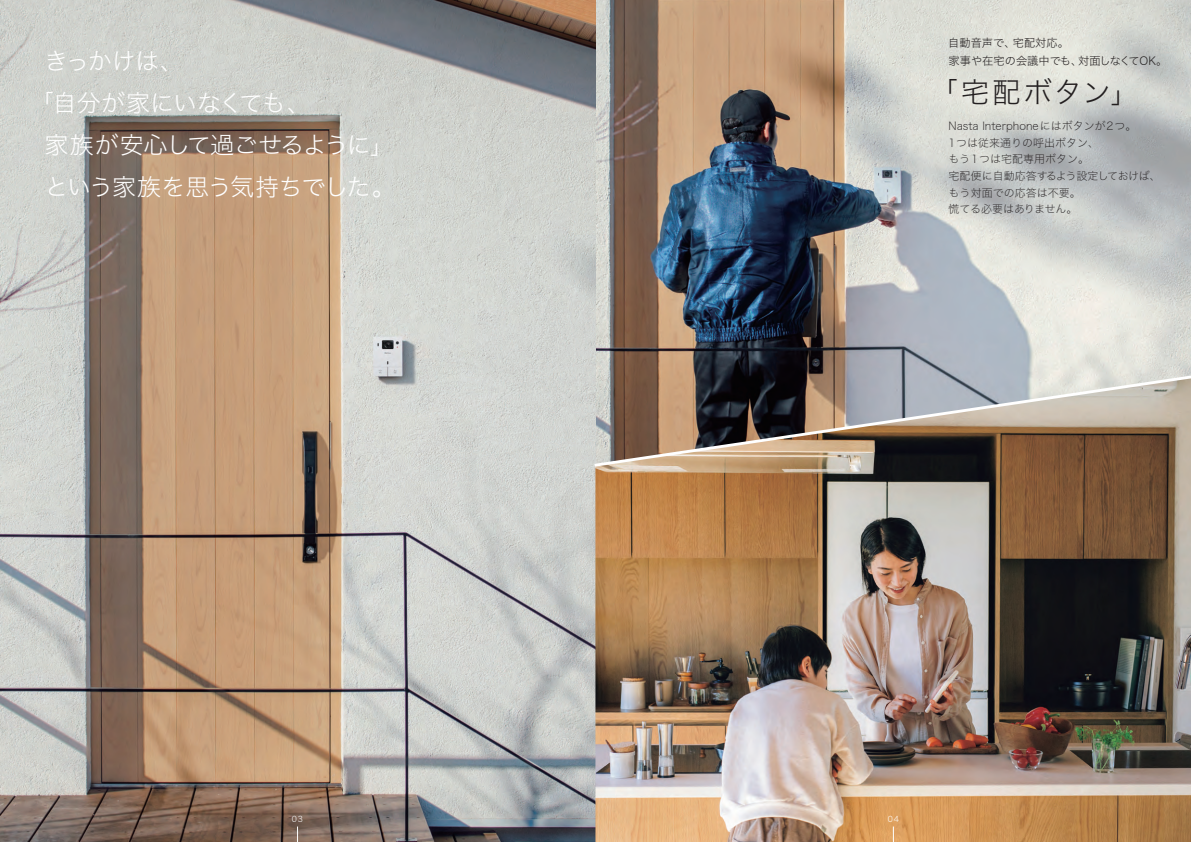
<style>
.page{position:relative;width:1191px;height:842px;background:#fff}
.page>*{position:absolute;margin:0;border:0;box-sizing:border-box;transform-origin:0 0}
.t1{font:28.6px "Hiragino Sans W2";letter-spacing:.08em;color:#231f20}
.t2{font:24px/42px "Hiragino Sans W2";letter-spacing:-.035em;color:#fff}
.t3{font:11.2px/17.6px "Hiragino Sans W2";color:#231f20}
.t4{font:11px/16.5px "Hiragino Sans W1";color:#231f20}
.t5{font:8px "Hiragino Sans W2";color:#fff}
</style>
<div class="page">
<img style="left:595px;top:0;width:596px;height:372px">
<img style="left:0;top:0;width:595px;height:842px">
<img style="left:595px;top:468px;width:596px;height:374px">
<svg style="left:591px;top:372px;width:600px;height:96px"></svg>
<svg style="left:297px;top:826px;width:1px;height:16px"></svg>
<svg style="left:893px;top:826px;width:1px;height:16px"></svg>
<h2 class="t2" style="left:42px;top:39px;width:355px">きっかけは、<br>｢自分が家にいなくても、<br>家族が安心して過ごせるように｣という家族を思う気持ちでした。</h2>
<p class="t3" style="left:948px;top:33px;width:220px">自動音声で、宅配対応。<br>家事や在宅の会議中でも、対面しなくてOK。</p>
<h1 class="t1" style="left:944px;top:67px;width:182px">｢宅配ボタン｣</h1>
<p class="t4" style="left:948px;top:117px;width:214px">Nasta Interphoneにはボタンが2つ。<br>1つは従来通りの呼出ボタン、<br>もう１つは宅配専用ボタン。<br>宅配便に自動応答するよう設定しておけば、もう対面での応答は不要。<br>慌てる必要はありません。</p>
<p class="t5" style="left:292px;top:812px;width:13px">03</p>
<p class="t5" style="left:888px;top:812px;width:13px">04</p>
</div>
